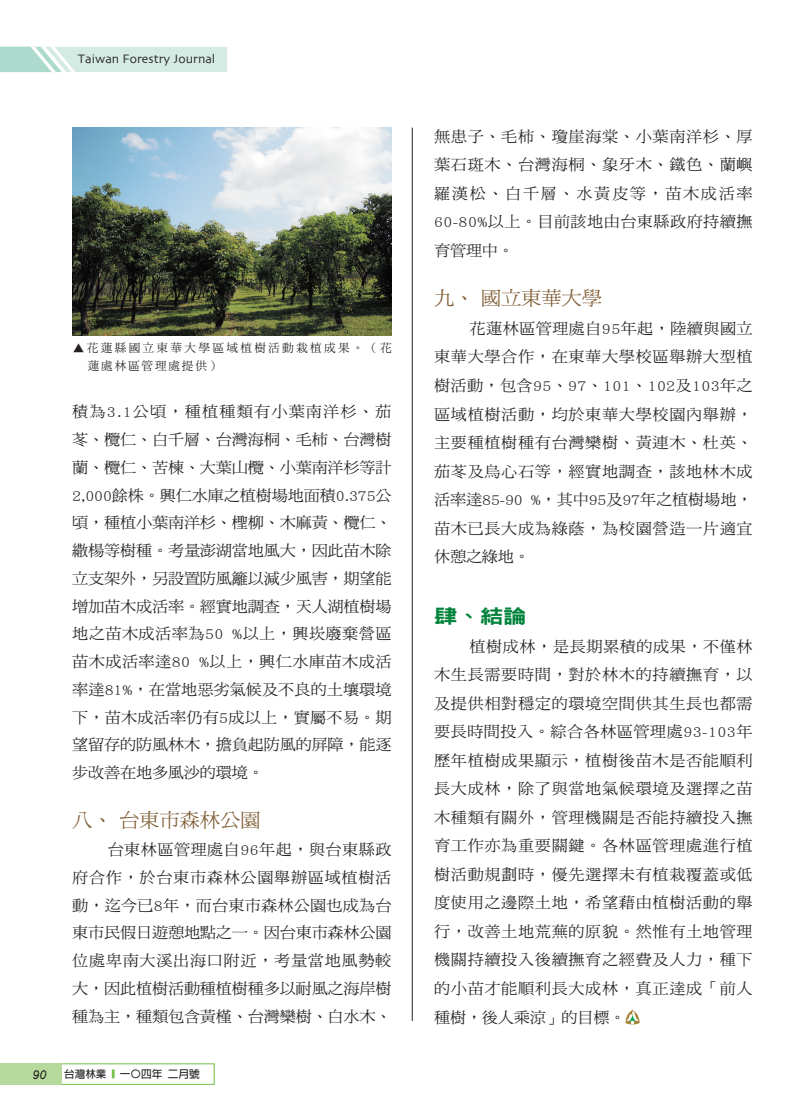
<style>
.page{position:relative;width:808px;height:1106px;background:#fff}
.page>*{position:absolute;margin:0;border:0;box-sizing:border-box;transform-origin:0 0}
.t1{font:19.5px "DF Ming Std W5";letter-spacing:-.015em;color:#826039;scale:1.05 1}
.t2{font:19.5px "DF Hei Std W9";color:#00823a;scale:1.2 1}
.t3{font:15.45px/28.5px "DF Ming Std W5";letter-spacing:.025em;color:#231f20;text-align:justify;scale:1.05 1}
.t4{font:12.75px "Skia";color:#231f20}
.t5{font:italic 12.15px "Arial";color:#231f20}
.t6{font:11.7px/17.5px "DF Ming Std W5";letter-spacing:.195em;color:#231f20}
.t7{font:700 10.65px "AR Hei B5";color:#231f20}
.s1{color:#71bf44}
</style>
<div class="page">
<hr style="left:412px;top:128px;width:1px;height:892px;background:#231f20">
<img style="left:625px;top:1010px;width:15px;height:14px">
<img style="left:72px;top:128px;width:319px;height:207px">
<div style="left:0;top:1063px;width:62px;height:21px;background:#b6da9b"></div>
<svg style="left:0;top:47px;width:227px;height:25px;background:#cee8e0"></svg>
<p class="t4" style="left:78px;top:51px;width:139px">Taiwan Forestry Journal</p>
<p class="t6" style="left:88px;top:339px;width:305px;text-indent:-15px">▲花蓮縣國立東華大學區域植樹活動栽植成果。（花蓮處林區管理處提供）</p>
<p class="t3" style="left:72px;top:398px;width:306px;line-height:27.8px">積為3.1公頃，種植種類有小葉南洋杉、茄苳、欖仁、白千層、台灣海桐、毛柿、台灣樹蘭、欖仁、苦楝、大葉山欖、小葉南洋杉等計2,000餘株。興仁水庫之植樹場地面積0.375公頃，種植小葉南洋杉、檉柳、木麻黃、欖仁、繖楊等樹種。考量澎湖當地風大，因此苗木除立支架外，另設置防風籬以減少風害，期望能增加苗木成活率。經實地調查，天人湖植樹場地之苗木成活率為50 %以上，興崁廢棄營區苗木成活率達80 %以上，興仁水庫苗木成活率達81%，在當地惡劣氣候及不良的土壤環境下，苗木成活率仍有5成以上，實屬不易。期望留存的防風林木，擔負起防風的屏障，能逐步改善在地多風沙的環境。</p>
<p class="t1" style="left:72px;top:809px;width:181px">八、 台東市森林公園</p>
<p class="t3" style="left:72px;top:835px;width:306px;line-height:27.8px;text-indent:35px">台東林區管理處自96年起，與台東縣政府合作，於台東市森林公園舉辦區域植樹活動，迄今已8年，而台東市森林公園也成為台東市民假日遊憩地點之一。因台東市森林公園位處卑南大溪出海口附近，考量當地風勢較大，因此植樹活動種植樹種多以耐風之海岸樹種為主，種類包含黃槿、台灣欒樹、白水木、</p>
<p class="t5" style="left:33px;top:1066px;width:15px">90</p>
<p class="t7" style="left:64px;top:1068px;width:137px">台灣林業 <span class="s1">■</span> 一〇四年 二月號</p>
<p class="t3" style="left:434px;top:121px;width:305px">無患子、毛柿、瓊崖海棠、小葉南洋杉、厚葉石斑木、台灣海桐、象牙木、鐵色、蘭嶼羅漢松、白千層、水黃皮等，苗木成活率60-80%以上。目前該地由台東縣政府持續撫育管理中。</p>
<p class="t1" style="left:434px;top:287px;width:162px">九、 國立東華大學</p>
<p class="t3" style="left:434px;top:314px;width:305px;text-indent:35px">花蓮林區管理處自95年起，陸續與國立東華大學合作，在東華大學校區舉辦大型植樹活動，包含95、97、101、102及103年之區域植樹活動，均於東華大學校園內舉辦，主要種植樹種有台灣欒樹、黃連木、杜英、茄苳及烏心石等，經實地調查，該地林木成活率達85-90 %，其中95及97年之植樹場地，苗木已長大成為綠蔭，為校園營造一片適宜休憩之綠地。</p>
<p class="t2" style="left:434px;top:605px;width:79px">肆、結論</p>
<p class="t3" style="left:434px;top:632px;width:305px;text-indent:35px">植樹成林，是長期累積的成果，不僅林木生長需要時間，對於林木的持續撫育，以及提供相對穩定的環境空間供其生長也都需要長時間投入。綜合各林區管理處93-103年歷年植樹成果顯示，植樹後苗木是否能順利長大成林，除了與當地氣候環境及選擇之苗木種類有關外，管理機關是否能持續投入撫育工作亦為重要關鍵。各林區管理處進行植樹活動規劃時，優先選擇未有植栽覆蓋或低度使用之邊際土地，希望藉由植樹活動的舉行，改善土地荒蕪的原貌。然惟有土地管理機關持續投入後續撫育之經費及人力，種下的小苗才能順利長大成林，真正達成「前人種樹，後人乘涼」的目標。</p>
</div>
